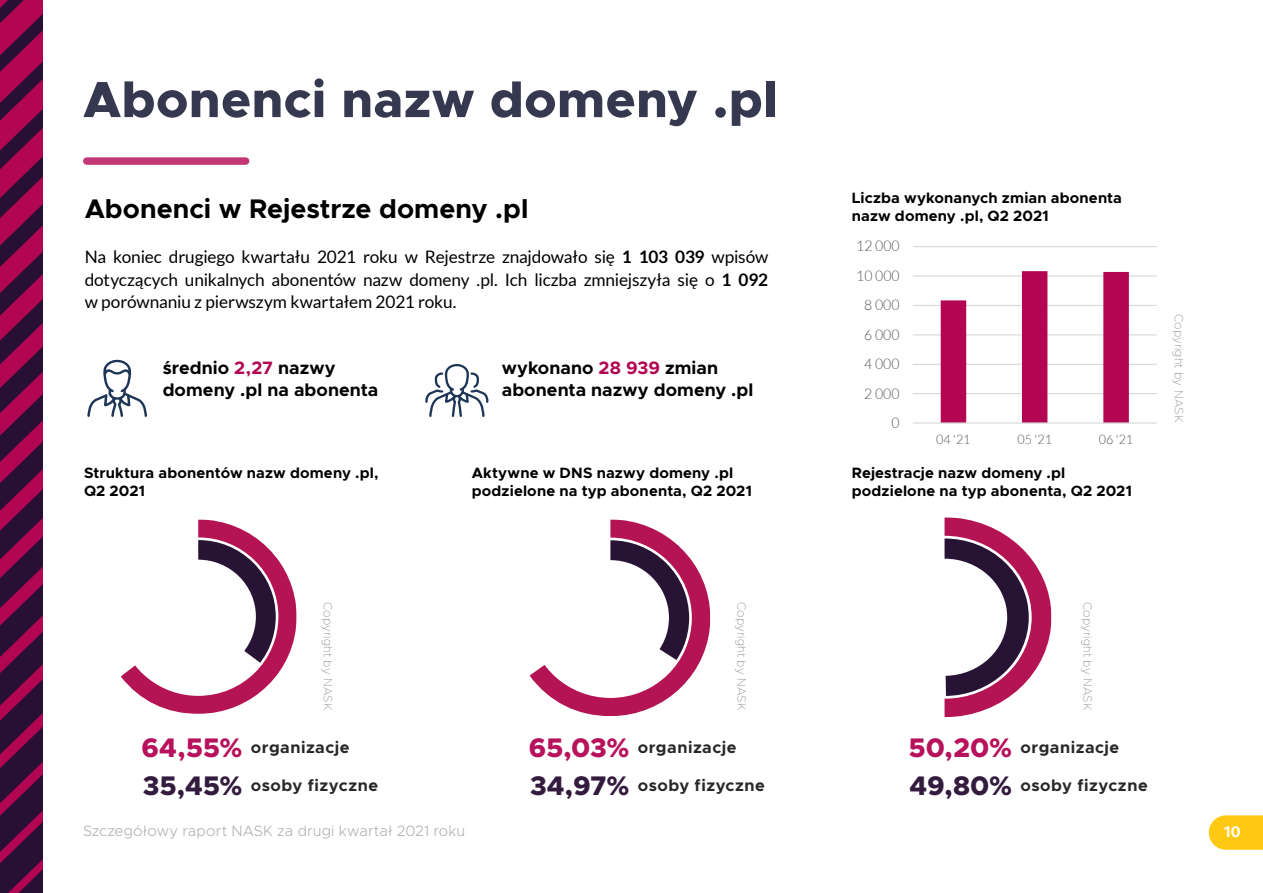
<style>
.page{position:relative;width:1263px;height:893px;background:#fff}
.page>*{position:absolute;margin:0;border:0;box-sizing:border-box;transform-origin:0 0}
.t1{font:800 51px "Metropolis";letter-spacing:.01em;color:#35384e}
.t2{font:700 27px "Metropolis";color:#000}
.t3{font:800 27px "Metropolis";letter-spacing:.005em;color:#331b3e}
.t4{font:700 18px/21.6px "Metropolis";letter-spacing:.005em;color:#000}
.t5{font:17.25px/22.5px "Lato";letter-spacing:-.005em;color:#000;text-align:justify}
.t6{font:700 16.5px "Metropolis";letter-spacing:.03em;color:#282827}
.t7{font:700 15px/18px "Metropolis";letter-spacing:.01em;color:#000}
.t8{font:300 15px "Metropolis";letter-spacing:.01em;color:#b3b2b2}
.t9{font:700 15px "SF Pro Display";color:#fff}
.t10{font:300 14.55px "Lato";letter-spacing:.005em;color:#595959}
.t11{font:300 13.05px "Lato";color:#595959}
.t12{font:100 12px "Metropolis";letter-spacing:.01em;color:#878787}
.s1{font-weight:700}
.s2{color:#b30652}
.s3{font-weight:800;font-size:27px;color:#b7125b}
</style>
<div class="page">
<svg style="left:1209px;top:815px;width:54px;height:35px;background:#ffcd27"></svg>
<hr style="left:913px;top:246px;width:244px;height:1px;background:#d9d9d9">
<hr style="left:913px;top:275px;width:244px;height:2px;background:#d9d9d9">
<hr style="left:913px;top:305px;width:244px;height:1px;background:#d9d9d9">
<hr style="left:913px;top:334px;width:244px;height:1px;background:#d9d9d9">
<hr style="left:913px;top:364px;width:244px;height:1px;background:#d9d9d9">
<hr style="left:913px;top:393px;width:244px;height:1px;background:#d9d9d9">
<svg style="left:941px;top:271px;width:188px;height:151px"></svg>
<hr style="left:913px;top:422px;width:244px;height:2px;background:#d9d9d9">
<div style="left:87px;top:157px;width:159px;height:8px;background:#c23774"></div>
<svg style="left:121px;top:519px;width:176px;height:195px"></svg>
<svg style="left:530px;top:519px;width:180px;height:197px"></svg>
<svg style="left:944px;top:517px;width:107px;height:200px"></svg>
<svg style="left:87px;top:359px;width:60px;height:58px"></svg>
<svg style="left:425px;top:364px;width:64px;height:53px"></svg>
<img style="left:0;top:0;width:42px;height:893px">
<h1 class="t1" style="left:83px;top:67px;width:696px">Abonenci nazw domeny .pl</h1>
<h2 class="t2" style="left:85px;top:192px;width:445px">Abonenci w Rejestrze domeny .pl</h2>
<p class="t5" style="left:85px;top:246px;width:685px">Na koniec drugiego kwartału 2021 roku w Rejestrze znajdowało się <span class="s1">1 103 039</span> wpisów dotyczących unikalnych abonentów nazw domeny .pl. Ich liczba zmniejszyła się o <span class="s1">1 092 </span>w porównaniu z pierwszym kwartałem 2021 roku.</p>
<p class="t4" style="left:163px;top:357px;width:217px">średnio <span class="s2">2,27</span> nazwy domeny .pl na abonenta</p>
<p class="t4" style="left:502px;top:357px;width:253px">wykonano <span class="s2">28 939</span> zmian abonenta nazwy domeny .pl</p>
<p class="t7" style="left:852px;top:189px;width:272px">Liczba wykonanych zmian abonenta nazw domeny .pl, Q2 2021</p>
<p class="t10" style="left:856px;top:238px;width:45px">12 000</p>
<p class="t10" style="left:856px;top:268px;width:45px">10 000</p>
<p class="t10" style="left:864px;top:297px;width:37px">8 000</p>
<p class="t10" style="left:864px;top:327px;width:37px">6 000</p>
<p class="t10" style="left:864px;top:356px;width:37px">4 000</p>
<p class="t10" style="left:864px;top:386px;width:37px">2 000</p>
<p class="t10" style="left:891px;top:415px;width:10px">0</p>
<p class="t11" style="left:936px;top:433px;width:36px">04 '21</p>
<p class="t11" style="left:1018px;top:433px;width:36px">05 '21</p>
<p class="t11" style="left:1099px;top:433px;width:36px">06 '21</p>
<p class="t7" style="left:84px;top:464px;width:296px">Struktura abonentów nazw domeny .pl,<br>Q2 2021</p>
<p class="t7" style="left:472px;top:464px;width:282px">Aktywne w DNS nazwy domeny .pl podzielone na typ abonenta, Q2 2021</p>
<p class="t7" style="left:852px;top:464px;width:282px">Rejestracje nazw domeny .pl podzielone na typ abonenta, Q2 2021</p>
<p class="t12" style="left:1186px;top:313px;width:110px;rotate:90deg">Copyright by NASK</p>
<p class="t12" style="left:335px;top:602px;width:110px;rotate:90deg">Copyright by NASK</p>
<p class="t12" style="left:749px;top:602px;width:110px;rotate:90deg">Copyright by NASK</p>
<p class="t12" style="left:1095px;top:602px;width:110px;rotate:90deg">Copyright by NASK</p>
<p class="t6" style="left:142px;top:737px;width:209px"><span class="s3">64,55%</span> organizacje</p>
<p class="t6" style="left:529px;top:737px;width:209px"><span class="s3">65,03%</span> organizacje</p>
<p class="t6" style="left:909px;top:737px;width:212px"><span class="s3">50,20%</span> organizacje</p>
<p class="t6" style="left:251px;top:775px;width:129px">osoby fizyczne</p>
<p class="t6" style="left:638px;top:775px;width:129px">osoby fizyczne</p>
<p class="t6" style="left:1020px;top:775px;width:129px">osoby fizyczne</p>
<h2 class="t3" style="left:143px;top:769px;width:101px">35,45%</h2>
<h2 class="t3" style="left:530px;top:769px;width:101px">34,97%</h2>
<h2 class="t3" style="left:910px;top:769px;width:104px">49,80%</h2>
<p class="t8" style="left:83px;top:822px;width:384px">Szczegółowy raport NASK za drugi kwartał 2021 roku</p>
<p class="t9" style="left:1224px;top:821px;width:18px">10</p>
</div>
